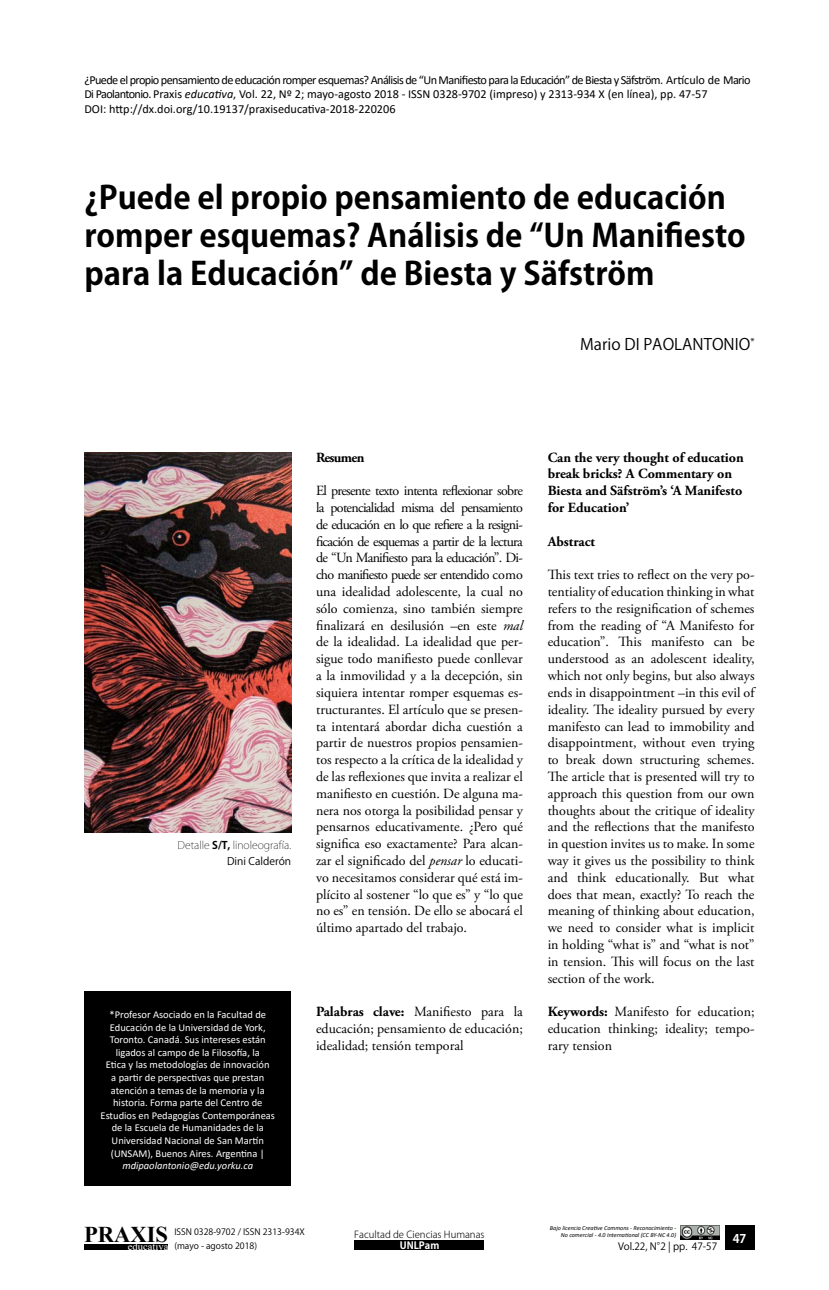
<style>
.page{position:relative;width:829px;height:1290px;background:#fff}
.page>*{position:absolute;margin:0;border:0;box-sizing:border-box;transform-origin:0 0}
.t1{font:700 31.5px/37.8px "Koz Go Std";color:#000}
.t2{font:700 22.57px "Times New Roman";color:#000}
.t3{font:15.75px "Koz Go Std";color:#000}
.t4{font:14px/16.8px "Adobe Garamond Pro";color:#000;text-align:justify}
.t5{font:700 14px/16.8px "Adobe Garamond Pro";color:#000}
.t6{font:700 14px "Adobe Garamond Pro";letter-spacing:-.05em;color:#000}
.t7{font:12.25px/14.7px "Calibri";letter-spacing:-.05em;color:#000}
.t8{font:700 11.9px "Koz Go Std";color:#fff}
.t9{font:10.67px "Times New Roman";color:#fff}
.t10{font:10.5px/12.6px "Calibri";color:#fff;text-align:center}
.t11{font:200 10.5px/15px "Koz Go Std";color:#000;text-align:right}
.t12{font:italic 10.5px "Calibri";color:#fff}
.t13{font:9.97px "Koz Go Pro";color:#000}
.t14{font:700 9.97px "Koz Go Pro";color:#fff}
.t15{font:300 9.62px "Koz Go Pro";color:#000}
.t16{font:8.75px/14px "Koz Go Pro";color:#000}
.t17{font:italic 6.12px/7px "Calibri";color:#000;text-align:right}
.s1{font-style:italic}
.s2{font-weight:700}
.s3{font-weight:400}
</style>
<div class="page">
<div style="left:84px;top:1244px;width:84px;height:6px;background:#000"></div>
<div style="left:724px;top:1225px;width:30px;height:25px;background:#000"></div>
<img style="left:680px;top:1225px;width:39px;height:14px">
<div style="left:355px;top:1240px;width:129px;height:10px;background:#000"></div>
<div style="left:84px;top:991px;width:207px;height:195px;background:#000"></div>
<img style="left:84px;top:453px;width:207px;height:379px">
<p class="t7" style="left:84px;top:72px;width:667px">¿Puede el propio pensamiento de educación romper esquemas? Análisis de “Un Manifiesto para la Educación” de Biesta y Säfström. Artículo de Mario<br>DiPaolantonio.Praxis <span class="s1">educativa</span>, Vol. 22, Nº 2; mayo-agosto 2018 - ISSN 0328-9702 (impreso) y 2313-934 X (en línea), pp. 47-57<br>DOI: http://dx.doi.org/10.19137/praxiseducativa-2018-220206</p>
<h1 class="t1" style="left:84px;top:180px;width:663px">¿Puede el propio pensamiento de educación romper esquemas? Análisis de “Un Manifiesto para la Educación” de Biesta y Säfström</h1>
<p class="t3" style="left:580px;top:334px;width:84px">Mario Di Paolanton</p>
<p class="t3" style="left:734px;top:334px;width:21px">io<sup>*</sup></p>
<p class="t11" style="left:178px;top:838px;width:115px">Detalle <span class="s2">S/T,</span> linoleografía.<br><span class="s3">Dini Calderón</span></p>
<p class="t10" style="left:100px;top:1008px;width:176px">*Profesor Asociado en la Facultad de Educación de la Universidad de York, Toronto. Canadá. Sus intereses están ligados al campo de la Filosofía, la<br>Etica y las metodologías de innovación<br>a partir de perspectivas que prestan atención a temas de la memoria y la historia. Forma parte del Centro de Estudios en Pedagogías Contemporáneas de la Escuela de Humanidades de la Universidad Nacional de San Martín (UNSAM), Buenos Aires. Argentina |</p>
<p class="t12" style="left:122px;top:1158px;width:132px">mdipaolantonio@edu.yorku.ca</p>
<p class="t6" style="left:316px;top:449px;width:50px">Resumen</p>
<p class="t4" style="left:316px;top:483px;width:208px">El presente texto intenta reflexionar sobre la potencialidad misma del pensamiento de educación en lo que refiere a la resigni&shy;ficación de esquemas a partir de la lectura de “Un Manifiesto para la educación”. Di&shy;cho manifiesto puede ser entendido como una idealidad adolescente, la cual no sólo comienza, sino también siempre finalizará en desilusión –en este <span class="s1">mal </span>de la idealidad. La idealidad que per&shy;sigue todo manifiesto puede conllevar a la inmovilidad y a la decepción, sin siquiera intentar romper esquemas es&shy;tructurantes. El artículo que se presen&shy;ta intentará abordar dicha cuestión a partir de nuestros propios pensamien&shy;tos respecto a la crítica de la idealidad y de las reflexiones que invita a realizar el manifiesto en cuestión. De alguna ma&shy;nera nos otorga la posibilidad pensar y pensarnos educativamente. ¿Pero qué significa eso exactamente? Para alcan&shy;zar el significado del <span class="s1">pensar</span> lo educati&shy;vo necesitamos considerar qué está im&shy;plícito al sostener “lo que es” y “lo que no es” en tensión. De ello se abocará el último apartado del trabajo.</p>
<p class="t4" style="left:316px;top:1004px;width:208px"><span class="s2">Palabras clave:</span> Manifiesto para la educación; pensamiento de educación; idealidad; tensión temporal</p>
<p class="t5" style="left:547px;top:449px;width:198px">Can the very thought of education break bricks? A Commentary on<br>Biesta and Säfström’s ‘A Manifesto for Education’</p>
<p class="t5" style="left:547px;top:533px;width:49px">Abstract</p>
<p class="t4" style="left:547px;top:567px;width:208px">This text tries to reflect on the very po&shy;tentiality of education thinking in what refers to the resignification of schemes from the reading of “A Manifesto for education”. This manifesto can be understood as an adolescent ideality, which not only begins, but also always ends in disappointment –in this evil of ideality. The ideality pursued by every manifesto can lead to immobility and disappointment, without even trying to break down structuring schemes.<br>The article that is presented will try to approach this question from our own thoughts about the critique of ideality and the reflections that the manifesto in question invites us to make. In some way it gives us the possibility to think and think educationally. But what does that mean, exactly? To reach the meaning of thinking about education, we need to consider what is implicit in holding “what is” and “what is not” in tension. This will focus on the last section of the work.</p>
<p class="t4" style="left:547px;top:1004px;width:208px"><span class="s2">Keywords:</span> Manifesto for education; education thinking; ideality; tempo&shy;rary tension</p>
<p class="t16" style="left:174px;top:1225px;width:132px">ISSN 0328-9702 / ISSN 2313-934X (mayo - agosto 2018)</p>
<p class="t17" style="left:550px;top:1224px;width:128px">Bajo licencia Creative Commons - Reconocimiento -<br>No comercial - 4.0 International (CC BY-NC 4.0)</p>
<h2 class="t2" style="left:84px;top:1218px;width:85px">PRAXIS</h2>
<p class="t9" style="left:128px;top:1239px;width:42px">educativa</p>
<p class="t15" style="left:354px;top:1228px;width:132px">Facultad de Ciencias Humanas</p>
<p class="t14" style="left:399px;top:1239px;width:41px">UNLPam</p>
<p class="t13" style="left:618px;top:1239px;width:101px">Vol.22, N°2 | pp. 47-57</p>
<p class="t8" style="left:732px;top:1230px;width:15px">47</p>
</div>
